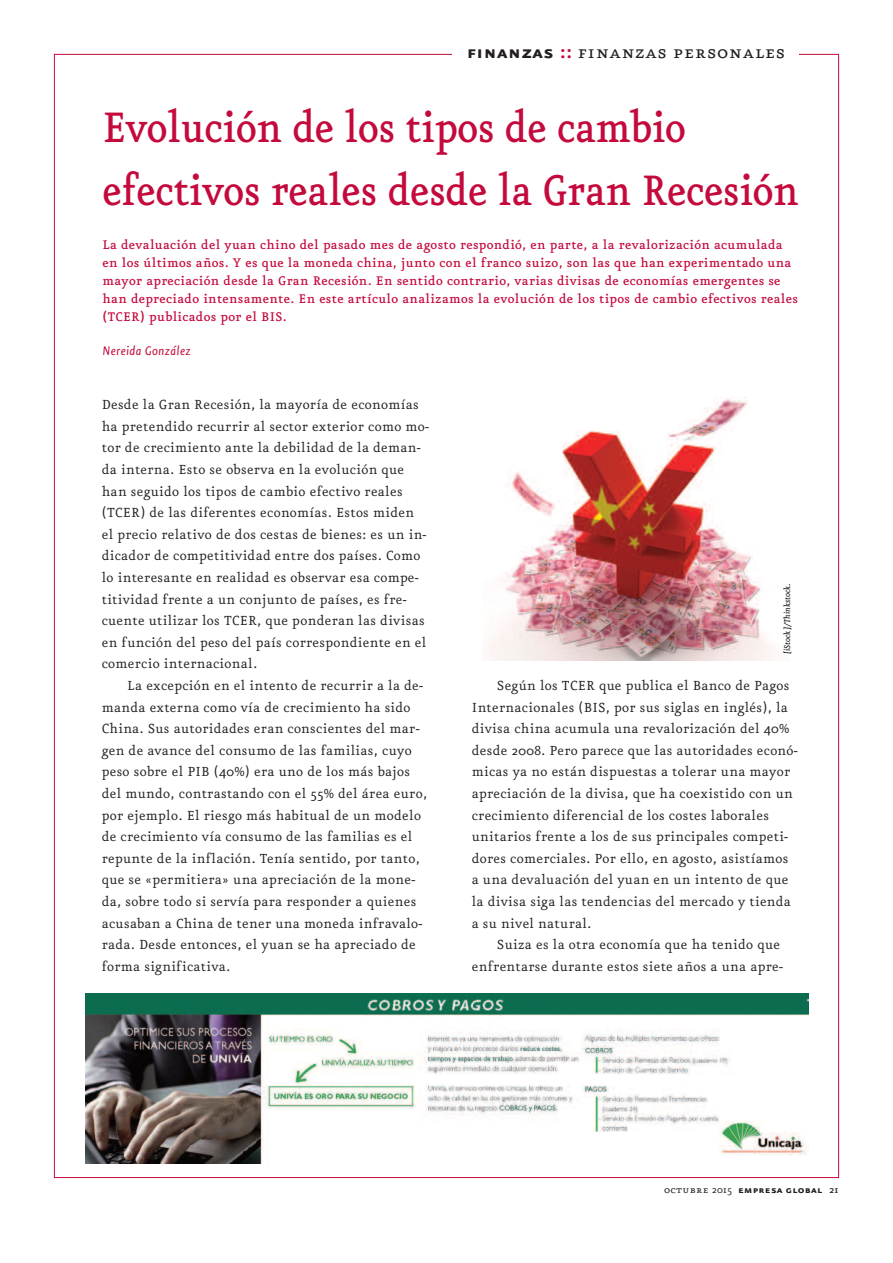
<style>
.page{position:relative;width:893px;height:1263px;background:#fff}
.page>*{position:absolute;margin:0;border:0;box-sizing:border-box;transform-origin:0 0}
.t1{font:500 51px/63.2px "Eureka";letter-spacing:-.01em;color:#c40a3c;scale:.9 1}
.t2{font:21.9px "Eureka Small Caps";letter-spacing:.025em;color:#231f20}
.t3{font:15.75px/21.6px "Eureka";letter-spacing:.02em;color:#231f20}
.t4{font:500 15px/18px "Eureka";letter-spacing:.02em;color:#c40a3c}
.t5{font:italic 15px "Eureka Sans";letter-spacing:.02em;color:#c40a3c}
.t6{font:12px "Eureka Sans Bold Caps";letter-spacing:.025em;color:#231f20}
.t7{font:italic 10.2px "Eureka";letter-spacing:-.005em;color:#000}
.s1{font-family:"Eureka Sans Bold Caps"}
.s2{font-family:"Eureka Sans Bold Caps";color:#c40a3c}
.s3{font-family:"Eureka Small Caps"}
.s4{font-family:"Eureka"}
.s5{font-family:"Eureka";font-weight:500}
</style>
<div class="page">
<img style="left:86px;top:993px;width:722px;height:170px">
<img style="left:489px;top:397px;width:285px;height:264px">
<h2 class="t2" style="left:467px;top:41px;width:320px"><span class="s1">finanzas</span> <span class="s2">::</span> finanzas personales</h2>
<h1 class="t1" style="left:103px;top:98px;width:775px">Evolución de los tipos de cambio efectivos reales desde la Gran Recesión</h1>
<p class="t4" style="left:103px;top:236px;width:697px">La devaluación del yuan chino del pasado mes de agosto respondió, en parte, a la revalorización acumulada en los últimos años. Y es que la moneda china, junto con el franco suizo, son las que han experimentado una mayor apreciación desde la Gran Recesión. En sentido contrario, varias divisas de economías emergentes se han depreciado intensamente. En este artículo analizamos la evolución de los tipos de cambio efectivos reales (TCER) publicados por el BIS.</p>
<p class="t5" style="left:103px;top:344px;width:90px">Nereida González</p>
<p class="t3" style="left:102px;top:394px;width:329px">Desde la Gran Recesión, la mayoría de economías ha pretendido recurrir al sector exterior como mo&shy;tor de crecimiento ante la debilidad de la deman&shy;da interna. Esto se observa en la evolución que han seguido los tipos de cambio efectivo reales (TCER) de las diferentes economías. Estos miden el precio relativo de dos cestas de bienes: es un in&shy;dicador de competitividad entre dos países. Como lo interesante en realidad es observar esa compe&shy;titividad frente a un conjunto de países, es fre&shy;cuente utilizar los TCER, que ponderan las divisas en función del peso del país correspondiente en el comercio internacional.</p>
<p class="t3" style="left:102px;top:675px;width:327px;text-indent:26px">La excepción en el intento de recurrir a la de&shy;manda externa como vía de crecimiento ha sido China. Sus autoridades eran conscientes del mar&shy;gen de avance del consumo de las familias, cuyo peso sobre el PIB (40%) era uno de los más bajos del mundo, contrastando con el 55% del área euro, por ejemplo. El riesgo más habitual de un modelo de crecimiento vía consumo de las familias es el repunte de la inflación. Tenía sentido, por tanto, que se «permitiera» una apreciación de la mone&shy;da, sobre todo si servía para responder a quienes acusaban a China de tener una moneda infravalo&shy;rada. Desde entonces, el yuan se ha apreciado de forma significativa.</p>
<p class="t3" style="left:472px;top:675px;width:328px;text-indent:26px">Según los TCER que publica el Banco de Pagos Internacionales (BIS, por sus siglas en inglés), la divisa china acumula una revalorización del 40% desde 2008. Pero parece que las autoridades econó&shy;micas ya no están dispuestas a tolerar una mayor apreciación de la divisa, que ha coexistido con un crecimiento diferencial de los costes laborales unitarios frente a los de sus principales competi&shy;dores comerciales. Por ello, en agosto, asistíamos a una devaluación del yuan en un intento de que la divisa siga las tendencias del mercado y tienda a su nivel natural.</p>
<p class="t7" style="left:782px;top:654px;width:72px;rotate:-90deg">[iStock]/Thinkstock.</p>
<p class="t3" style="left:472px;top:934px;width:313px;text-align:right">Suiza es la otra economía que ha tenido que enfrentarse durante estos siete años a una apre-</p>
<p class="t6" style="left:664px;top:1184px;width:176px"><span class="s3">octubre</span> <span class="s4">2015</span> empresa global <span class="s5">21</span></p>
</div>
